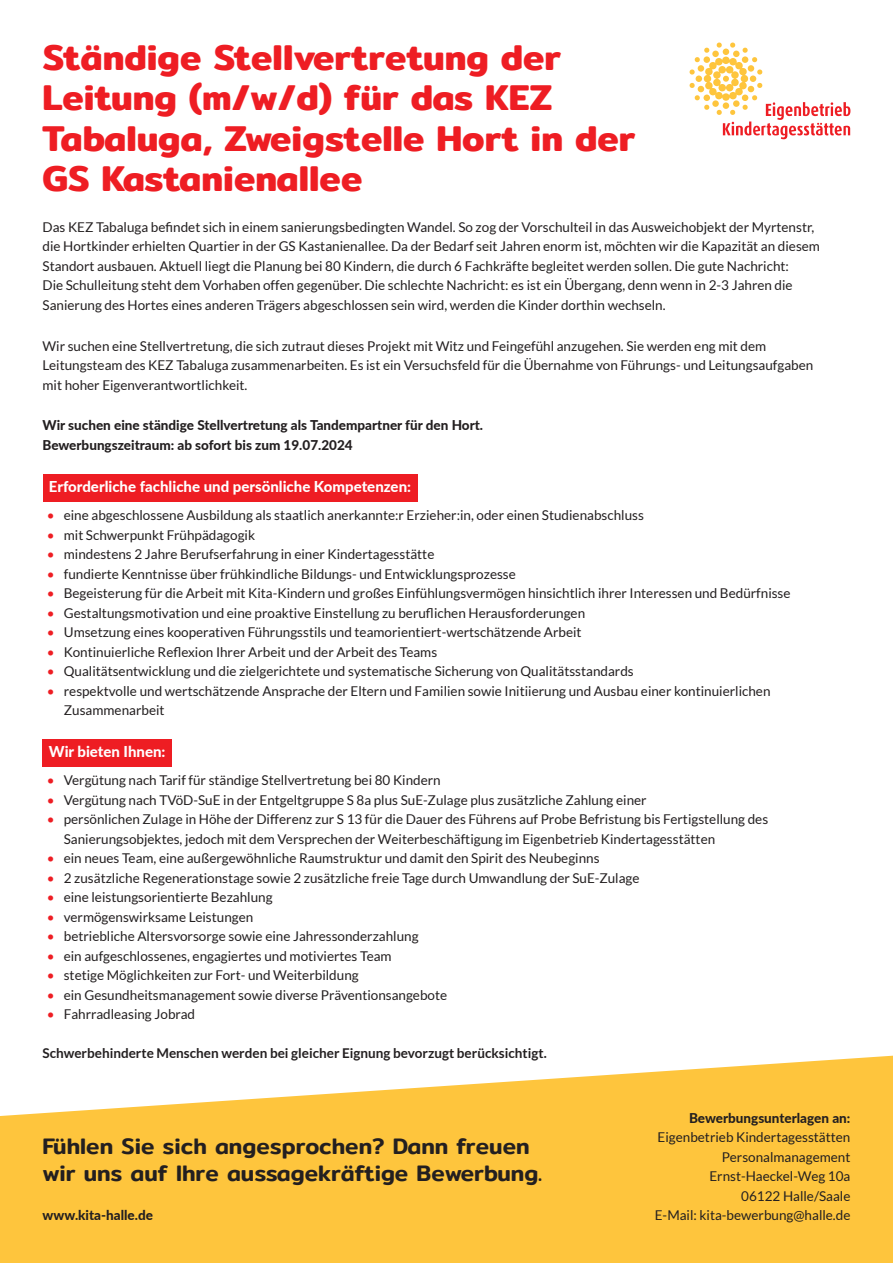
<style>
.page{position:relative;width:893px;height:1263px;background:#fff}
.page>*{position:absolute;margin:0;border:0;box-sizing:border-box;transform-origin:0 0}
.t1{font:600 36px/40.5px "Mitr";color:#ee1d23}
.t2{font:500 22.5px/27px "Mitr";color:#231f20}
.t3{font:800 15px "Lato";color:#fff}
.t4{font:13.5px/19.5px "Lato";color:#231f20}
.t5{font:800 13.5px/19.5px "Lato";color:#231f20}
.t6{font:700 13.5px "Lato";color:#231f20}
.s1{color:#ee1d23}
</style>
<div class="page">
<div style="left:43px;top:474px;width:374px;height:27px;background:#ee1d23"></div>
<div style="left:43px;top:739px;width:129px;height:28px;background:#ee1d23"></div>
<svg style="left:689px;top:42px;width:161px;height:97px"></svg>
<svg style="left:0;top:1056px;width:893px;height:207px;background:#fecd59"></svg>
<h1 class="t1" style="left:43px;top:37px;width:594px">Ständige Stellvertretung der<br>Leitung (m/w/d) für das KEZ<br>Tabaluga, Zweigstelle Hort in der<br>GS Kastanienallee</h1>
<p class="t4" style="left:43px;top:217px;width:779px">Das KEZ Tabaluga befindet sich in einem sanierungsbedingten Wandel. So zog der Vorschulteil in das Ausweichobjekt der Myrtenstr, die Hortkinder erhielten Quartier in der GS Kastanienallee. Da der Bedarf seit Jahren enorm ist, möchten wir die Kapazität an diesem Standort ausbauen. Aktuell liegt die Planung bei 80 Kindern, die durch 6 Fachkräfte begleitet werden sollen. Die gute Nachricht:<br>Die Schulleitung steht dem Vorhaben offen gegenüber. Die schlechte Nachricht: es ist ein Übergang, denn wenn in 2-3 Jahren die Sanierung des Hortes eines anderen Trägers abgeschlossen sein wird, werden die Kinder dorthin wechseln.</p>
<p class="t4" style="left:43px;top:336px;width:772px">Wir suchen eine Stellvertretung, die sich zutraut dieses Projekt mit Witz und Feingefühl anzugehen. Sie werden eng mit dem<br>Leitungsteam des KEZ Tabaluga zusammenarbeiten. Es ist ein Versuchsfeld für die Übernahme von Führungs- und Leitungsaufgaben mit hoher Eigenverantwortlichkeit.</p>
<p class="t5" style="left:43px;top:415px;width:442px">Wir suchen eine ständige Stellvertretung als Tandempartner für den Hort.<br>Bewerbungszeitraum: ab sofort bis zum 19.07.2024</p>
<p class="t3" style="left:49px;top:475px;width:364px">Erforderliche fachliche und persönliche Kompetenzen:</p>
<p class="t4" style="left:47px;top:505px;width:599px"><span class="s1">•</span> eine abgeschlossene Ausbildung als staatlich anerkannte:r Erzieher:in, oder einen Studienabschluss</p>
<p class="t4" style="left:47px;top:525px;width:210px"><span class="s1">•</span> mit Schwerpunkt Frühpädagogik</p>
<p class="t4" style="left:47px;top:544px;width:389px"><span class="s1">•</span> mindestens 2 Jahre Berufserfahrung in einer Kindertagesstätte</p>
<p class="t4" style="left:47px;top:564px;width:471px"><span class="s1">•</span> fundierte Kenntnisse über frühkindliche Bildungs- und Entwicklungsprozesse</p>
<p class="t4" style="left:47px;top:583px;width:745px"><span class="s1">•</span> Begeisterung für die Arbeit mit Kita-Kindern und großes Einfühlungsvermögen hinsichtlich ihrer Interessen und Bedürfnisse</p>
<p class="t4" style="left:47px;top:603px;width:540px"><span class="s1">•</span> Gestaltungsmotivation und eine proaktive Einstellung zu beruflichen Herausforderungen</p>
<p class="t4" style="left:47px;top:622px;width:536px"><span class="s1">•</span> Umsetzung eines kooperativen Führungsstils und teamorientiert-wertschätzende Arbeit</p>
<p class="t4" style="left:47px;top:642px;width:392px"><span class="s1">•</span> Kontinuierliche Reflexion Ihrer Arbeit und der Arbeit des Teams</p>
<p class="t4" style="left:47px;top:661px;width:588px"><span class="s1">•</span> Qualitätsentwicklung und die zielgerichtete und systematische Sicherung von Qualitätsstandards</p>
<p class="t4" style="left:64px;top:681px;width:708px;text-indent:-17px"><span class="s1">•</span> respektvolle und wertschätzende Ansprache der Eltern und Familien sowie Initiierung und Ausbau einer kontinuierlichen<br>Zusammenarbeit</p>
<p class="t3" style="left:49px;top:741px;width:118px">Wir bieten Ihnen:</p>
<p class="t4" style="left:47px;top:771px;width:395px"><span class="s1">•</span> Vergütung nach Tarif für ständige Stellvertretung bei 80 Kindern</p>
<p class="t4" style="left:47px;top:790px;width:601px"><span class="s1">•</span> Vergütung nach TVöD-SuE in der Entgeltgruppe S 8a plus SuE-Zulage plus zusätzliche Zahlung einer</p>
<p class="t4" style="left:64px;top:810px;width:706px;text-indent:-17px"><span class="s1">•</span> persönlichen Zulage in Höhe der Differenz zur S 13 für die Dauer des Führens auf Probe Befristung bis Fertigstellung des<br>Sanierungsobjektes, jedoch mit dem Versprechen der Weiterbeschäftigung im Eigenbetrieb Kindertagesstätten</p>
<p class="t4" style="left:47px;top:849px;width:554px"><span class="s1">•</span> ein neues Team, eine außergewöhnliche Raumstruktur und damit den Spirit des Neubeginns</p>
<p class="t4" style="left:47px;top:868px;width:594px"><span class="s1">•</span> 2 zusätzliche Regenerationstage sowie 2 zusätzliche freie Tage durch Umwandlung der SuE-Zulage</p>
<p class="t4" style="left:47px;top:888px;width:227px"><span class="s1">•</span> eine leistungsorientierte Bezahlung</p>
<p class="t4" style="left:47px;top:907px;width:208px"><span class="s1">•</span> vermögenswirksame Leistungen</p>
<p class="t4" style="left:47px;top:927px;width:373px"><span class="s1">•</span> betriebliche Altersvorsorge sowie eine Jahressonderzahlung</p>
<p class="t4" style="left:47px;top:946px;width:346px"><span class="s1">•</span> ein aufgeschlossenes, engagiertes und motiviertes Team</p>
<p class="t4" style="left:47px;top:966px;width:313px"><span class="s1">•</span> stetige Möglichkeiten zur Fort- und Weiterbildung</p>
<p class="t4" style="left:47px;top:985px;width:402px"><span class="s1">•</span> ein Gesundheitsmanagement sowie diverse Präventionsangebote</p>
<p class="t4" style="left:47px;top:1005px;width:150px"><span class="s1">•</span> Fahrradleasing Jobrad</p>
<p class="t6" style="left:43px;top:1046px;width:506px">Schwerbehinderte Menschen werden bei gleicher Eignung bevorzugt berücksichtigt.</p>
<h2 class="t2" style="left:43px;top:1133px;width:501px">Fühlen Sie sich angesprochen? Dann freuen wir uns auf Ihre aussagekräftige Bewerbung.</h2>
<p class="t5" style="left:43px;top:1205px;width:112px">www.kita-halle.de</p>
<p class="t5" style="left:689px;top:1108px;width:163px">Bewerbungsunterlagen an:</p>
<p class="t4" style="left:655px;top:1128px;width:197px;text-align:right">Eigenbetrieb Kindertagesstätten<br>Personalmanagement<br>Ernst-Haeckel-Weg 10a<br>06122 Halle/Saale<br>E-Mail: kita-bewerbung@halle.de</p>
</div>
